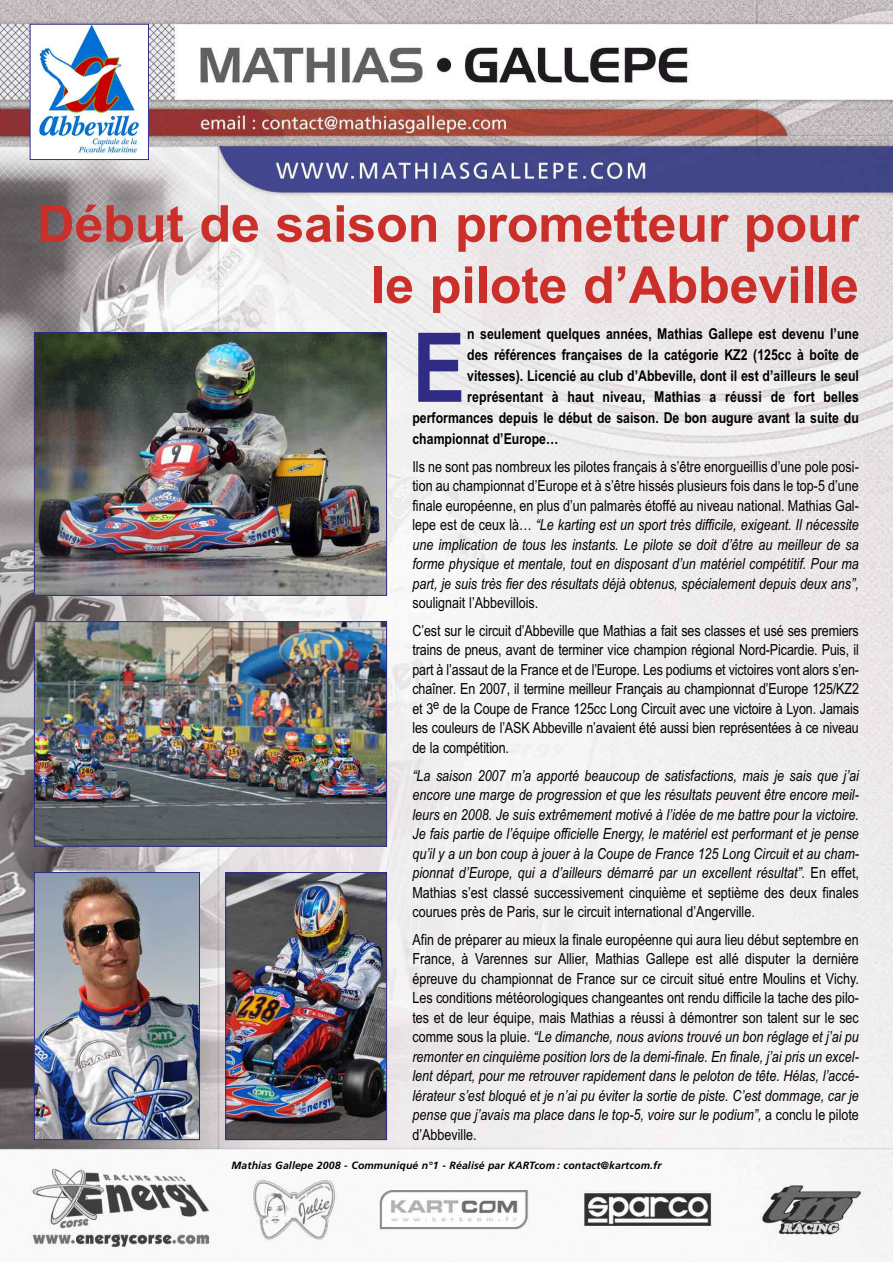
<style>
.page{position:relative;width:893px;height:1262px;background:#fff}
.page>*{position:absolute;margin:0;border:0;box-sizing:border-box;transform-origin:0 0}
.t1{font:700 96.45px "Arial Narrow";color:#302c85}
.t2{font:700 51px/61.2px "Arial Narrow";letter-spacing:-.005em;color:#cb2f2a;text-align:right;scale:1.25 1}
.t3{font:15.3px/19.5px "Arial Narrow";letter-spacing:-.01em;color:#000;text-align:justify}
.t4{font:italic 15.3px/19.5px "Arial Narrow";color:#000;text-align:justify}
.t5{font:700 15px "Arial Narrow";color:#000}
.t6{font:italic 700 10.5px "Frutiger";letter-spacing:.01em;color:#000}
.s1{font-style:normal}
.s2{font-style:italic}
</style>
<div class="page">
<img style="left:0;top:0;width:892px;height:1262px">
<div style="left:30px;top:24px;width:118px;height:136px;background:#fff"></div>
<img style="left:37px;top:26px;width:103px;height:129px">
<div style="left:30px;top:24px;width:119px;height:136px;border:1px solid #302c85"></div>
<img style="left:36px;top:334px;width:349px;height:260px">
<div style="left:34px;top:332px;width:353px;height:264px;border:1px solid #302c85"></div>
<img style="left:36px;top:623px;width:349px;height:222px">
<div style="left:34px;top:621px;width:353px;height:226px;border:1px solid #302c85"></div>
<img style="left:36px;top:874px;width:162px;height:264px">
<div style="left:34px;top:872px;width:166px;height:268px;border:1px solid #302c85"></div>
<img style="left:227px;top:874px;width:158px;height:264px">
<div style="left:225px;top:872px;width:162px;height:268px;border:1px solid #302c85"></div>
<h2 class="t2" style="left:37px;top:194px;width:659px">Début de saison prometteur pour le pilote d’Abbeville</h2>
<h1 class="t1" style="left:412px;top:312px;width:54px">E</h1>
<p class="t5" style="left:467px;top:325px;width:393px">n seulement quelques années, Mathias Gallepe est devenu l’une</p>
<p class="t5" style="left:467px;top:346px;width:393px">des références françaises de la catégorie KZ2 (125cc à boîte de</p>
<p class="t5" style="left:467px;top:367px;width:393px">vitesses). Licencié au club d’Abbeville, dont il est d’ailleurs le seul</p>
<p class="t5" style="left:467px;top:388px;width:393px">représentant à haut niveau, Mathias a réussi de fort belles</p>
<p class="t5" style="left:412px;top:409px;width:448px">performances depuis le début de saison. De bon augure avant la suite du</p>
<p class="t5" style="left:412px;top:430px;width:147px">championnat d’Europe…</p>
<p class="t4" style="left:412px;top:457px;width:448px"><span class="s1">Ils ne sont pas nombreux les pilotes français à s’être enorgueillis d’une pole posi&shy;tion au championnat d’Europe et à s’être hissés plusieurs fois dans le top-5 d’une finale européenne, en plus d’un palmarès étoffé au niveau national. Mathias Gal&shy;lepe est de ceux là…</span> “Le karting est un sport très difficile, exigeant. Il nécessite une implication de tous les instants. Le pilote se doit d’être au meilleur de sa forme physique et mentale, tout en disposant d’un matériel compétitif. Pour ma part, je suis très fier des résultats déjà obtenus, spécialement depuis deux ans”,</p>
<p class="t3" style="left:412px;top:589px;width:448px;line-height:27.8px">soulignait l’Abbevillois.<br>C’est sur le circuit d’Abbeville que Mathias a fait ses classes et usé ses premiers</p>
<p class="t3" style="left:412px;top:640px;width:448px">trains de pneus, avant de terminer vice champion régional Nord-Picardie. Puis, il part à l’assaut de la France et de l’Europe. Les podiums et victoires vont alors s’en&shy;chaîner. En 2007, il termine meilleur Français au championnat d’Europe 125/KZ2 et 3<sup>e</sup> de la Coupe de France 125cc Long Circuit avec une victoire à Lyon. Jamais les couleurs de l’ASK Abbeville n’avaient été aussi bien représentées à ce niveau de la compétition.</p>
<p class="t4" style="left:412px;top:766px;width:448px">“La saison 2007 m’a apporté beaucoup de satisfactions, mais je sais que j’ai encore une marge de progression et que les résultats peuvent être encore meil&shy;leurs en 2008. Je suis extrêmement motivé à l’idée de me battre pour la victoire.<br>Je fais partie de l’équipe officielle Energy, le matériel est performant et je pense qu’il y a un bon coup à jouer à la Coupe de France 125 Long Circuit et au cham&shy;pionnat d’Europe, qui a d’ailleurs démarré par un excellent résultat”. <span class="s1">En effet, Mathias s’est classé successivement cinquième et septième des deux finales courues près de Paris, sur le circuit international d’Angerville.</span></p>
<p class="t3" style="left:412px;top:930px;width:448px">Afin de préparer au mieux la finale européenne qui aura lieu début septembre en France, à Varennes sur Allier, Mathias Gallepe est allé disputer la dernière épreuve du championnat de France sur ce circuit situé entre Moulins et Vichy.<br>Les conditions météorologiques changeantes ont rendu difficile la tache des pilo&shy;tes et de leur équipe, mais Mathias a réussi à démontrer son talent sur le sec comme sous la pluie. <span class="s2">“Le dimanche, nous avions trouvé un bon réglage et j’ai pu remonter en cinquième position lors de la demi-finale. En finale, j’ai pris un excel&shy;lent départ, pour me retrouver rapidement dans le peloton de tête. Hélas, l’accé&shy;lérateur s’est bloqué et je n’ai pu éviter la sortie de piste. C’est dommage, car je pense que j’avais ma place dans le top-5, voire sur le podium”,</span> a conclu le pilote d’Abbeville.</p>
<p class="t6" style="left:231px;top:1161px;width:431px">Mathias Gallepe 2008 - Communiqué n°1 - Réalisé par KARTcom : contact@kartcom.fr</p>
</div>
